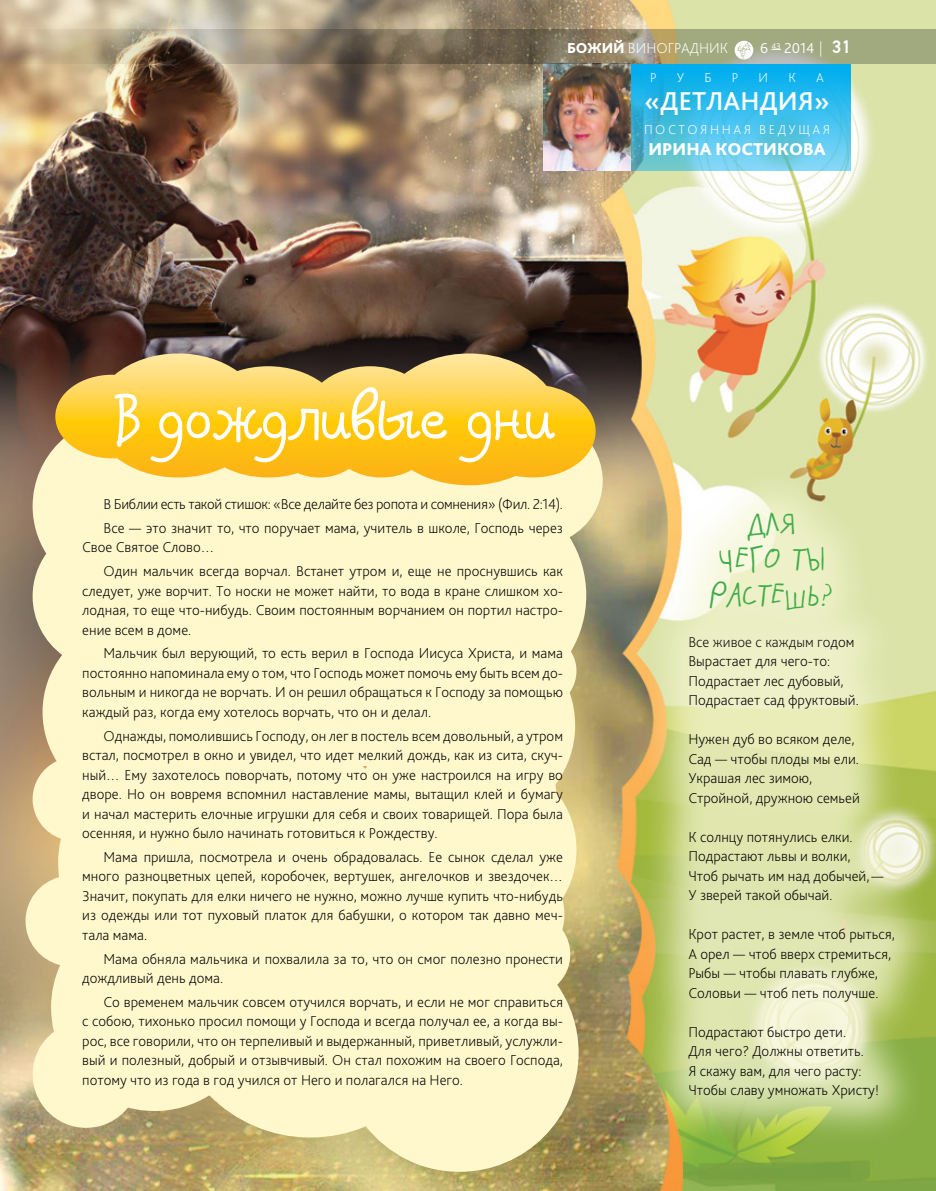
<style>
.page{position:relative;width:936px;height:1191px;background:#fff}
.page>*{position:absolute;margin:0;border:0;box-sizing:border-box;transform-origin:0 0}
.t1{font:72px "PF Kids Pro Grade Five";color:#fff}
.t2{font:36px/36px "PF Kids Pro Grade One";color:#41ad49;text-align:center}
.t3{font:500 27px "Bliss Pro";color:#fff}
.t4{font:800 18px "Bliss Pro";color:#fff}
.t5{font:200 15px/19.5px "Bliss Pro";color:#000}
.t6{font:200 15px "Bliss Pro";color:#fff}
.t7{font:300 15px "Bliss Pro";color:#fff}
.t8{font:200 13.5px "Bliss Pro";letter-spacing:.19em;color:#fff}
.s1{font-weight:800}
.s2{font-weight:200}
.s3{font-family:"PF Din Text Pro";font-weight:500;font-size:18px}
</style>
<div class="page">
<img style="left:0;top:0;width:935px;height:1191px">
<svg style="left:26px;top:400px;width:576px;height:771px;background:#f4ebbf"></svg>
<div style="left:640px;top:589px;width:295px;height:557px;background:#f5f6d4;opacity:.75"></div>
<svg style="left:55px;top:353px;width:540px;height:132px;background:#e6bb3f"></svg>
<div style="left:662px;top:464px;width:216px;height:192px;background:#f5f6d4;opacity:.75"></div>
<svg style="left:0;top:30px;width:935px;height:34px;background:#93896e"></svg>
<img style="left:544px;top:41px;width:306px;height:130px">
<p class="t6" style="left:567px;top:39px;width:162px"><span class="s1">БОЖИЙ</span> ВИНОГРАДНИК</p>
<p class="t7" style="left:760px;top:39px;width:92px">6 <sup>43</sup> 2014 <span class="s2">|</span> <span class="s3">31</span></p>
<p class="t8" style="left:650px;top:69px;width:8px">Р</p>
<p class="t8" style="left:676px;top:69px;width:9px">У</p>
<p class="t8" style="left:704px;top:69px;width:9px">Б</p>
<p class="t8" style="left:731px;top:69px;width:8px">Р</p>
<p class="t8" style="left:758px;top:69px;width:11px">И</p>
<p class="t8" style="left:788px;top:69px;width:9px">К</p>
<p class="t8" style="left:816px;top:69px;width:9px">А</p>
<h3 class="t3" style="left:644px;top:84px;width:187px">«ДЕТЛАНДИЯ»</h3>
<p class="t8" style="left:644px;top:121px;width:187px">ПОСТОЯННАЯ ВЕДУЩАЯ</p>
<p class="t4" style="left:648px;top:137px;width:179px">ИРИНА КОСТИКОВА</p>
<h1 class="t1" style="left:113px;top:358px;width:443px">В дождливые дни</h1>
<p class="t5" style="left:103px;top:492px;width:461px;line-height:23.7px">В Библии есть такой стишок: «Все делайте без ропота и сомнения» (Фил. 2:14).<br>Все — это значит то, что поручает мама, учитель в школе, Господь через</p>
<p class="t5" style="left:103px;top:535px;width:461px;line-height:23.7px;text-indent:-21px">Свое Святое Слово…<br>Один мальчик всегда ворчал. Встанет утром и, еще не проснувшись как</p>
<p class="t5" style="left:82px;top:580px;width:482px;text-align:justify">следует, уже ворчит. То носки не может найти, то вода в кране слишком хо&shy;лодная, то еще что-нибудь. Своим постоянным ворчанием он портил настро&shy;ение всем в доме.</p>
<p class="t5" style="left:82px;top:643px;width:482px;text-align:justify;text-indent:21px">Мальчик был верующий, то есть верил в Господа Иисуса Христа, и мама постоянно напоминала ему о том, что Господь может помочь ему быть всем до&shy;вольным и никогда не ворчать. И он решил обращаться к Господу за помощью каждый раз, когда ему хотелось ворчать, что он и делал.</p>
<p class="t5" style="left:82px;top:725px;width:482px;text-align:justify;text-indent:21px">Однажды, помолившись Господу, он лег в постель всем довольный, а утром встал, посмотрел в окно и увидел, что идет мелкий дождь, как из сита, скуч&shy;ный… Ему захотелось поворчать, потому что он уже настроился на игру во дворе. Но он вовремя вспомнил наставление мамы, вытащил клей и бумагу и начал мастерить елочные игрушки для себя и своих товарищей. Пора была осенняя, и нужно было начинать готовиться к Рождеству.</p>
<p class="t5" style="left:82px;top:846px;width:482px;text-align:justify;text-indent:21px">Мама пришла, посмотрела и очень обрадовалась. Ее сынок сделал уже много разноцветных цепей, коробочек, вертушек, ангелочков и звездочек… Значит, покупать для елки ничего не нужно, можно лучше купить что-нибудь из одежды или тот пуховый платок для бабушки, о котором так давно меч&shy;тала мама.</p>
<p class="t5" style="left:82px;top:948px;width:482px;text-indent:21px">Мама обняла мальчика и похвалила за то, что он смог полезно пронести дождливый день дома.</p>
<p class="t5" style="left:82px;top:991px;width:482px;text-align:justify;text-indent:21px">Со временем мальчик совсем отучился ворчать, и если не мог справиться с собою, тихонько просил помощи у Господа и всегда получал ее, а когда вы&shy;рос, все говорили, что он терпеливый и выдержанный, приветливый, услужли&shy;вый и полезный, добрый и отзывчивый. Он стал похожим на своего Господа, потому что из года в год учился от Него и полагался на Него.</p>
<h2 class="t2" style="left:709px;top:501px;width:125px">ДЛЯ<br>ЧЕГО ТЫ<br>РАСТЕШЬ?</h2>
<p class="t5" style="left:688px;top:631px;width:172px">Все живое с каждым годом<br>Вырастает для чего-то:<br>Подрастает лес дубовый,<br>Подрастает сад фруктовый.</p>
<p class="t5" style="left:688px;top:729px;width:173px">Нужен дуб во всяком деле,<br>Сад — чтобы плоды мы ели.<br>Украшая лес зимою,<br>Стройной, дружною семьей</p>
<p class="t5" style="left:688px;top:826px;width:196px">К солнцу потянулись елки.<br>Подрастают львы и волки,<br>Чтоб рычать им над добычей,—<br>У зверей такой обычай.</p>
<p class="t5" style="left:688px;top:924px;width:208px">Крот растет, в земле чтоб рыться,<br>А орел — чтоб вверх стремиться,<br>Рыбы — чтобы плавать глубже,<br>Соловьи — чтоб петь получше.</p>
<p class="t5" style="left:688px;top:1021px;width:192px">Подрастают быстро дети.<br>Для чего? Должны ответить.<br>Я скажу вам, для чего расту:<br>Чтобы славу умножать Христу!</p>
</div>
